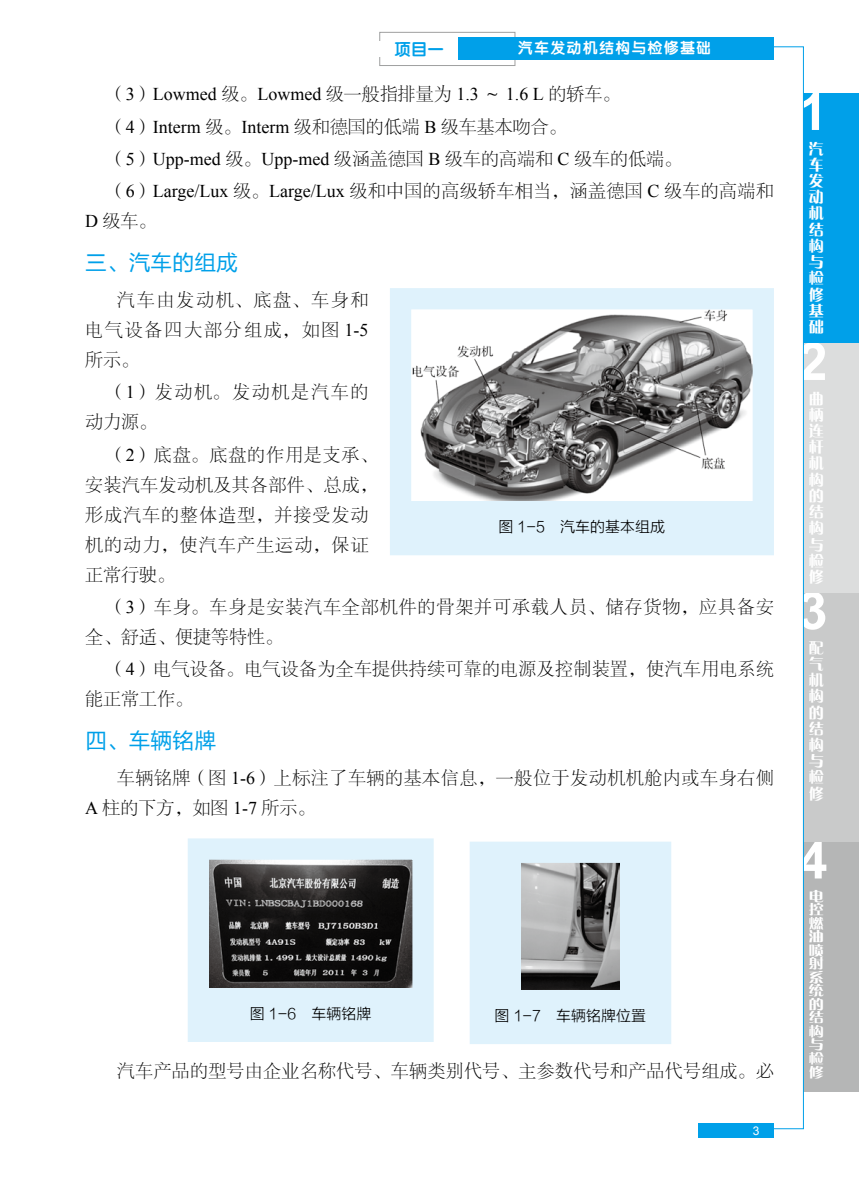
<style>
.page{position:relative;width:859px;height:1183px;background:#fff}
.page>*{position:absolute;margin:0;border:0;box-sizing:border-box;transform-origin:0 0}
.t1{font:700 52.5px "Arial";color:#fff}
.t2{font:21.75px "FZLTHJW GB1 0";letter-spacing:.005em;color:#00a0e9}
.t3{font:18px/30px "FZSYJW GB1 0";letter-spacing:.02em;color:#000}
.t4{font:18px/32.1px "FZSYJW GB1 0";color:#000}
.t5{font:18px/30px "FZSYJW GB1 0";letter-spacing:.05em;color:#000}
.t6{font:18px "Times New Roman";color:#000}
.t7{font:18px/30px "FZSYJW GB1 0";letter-spacing:.1em;color:#000}
.t8{font:16.5px "FZY4 K GBK1 0";color:#00a0e9}
.t9{font:15px/16.2px "FZCQK GBK1 0";color:#fff;text-align:justify}
.t10{font:15px "FZLTXHK";color:#000}
.t11{font:15px "FZY4 K GBK1 0";letter-spacing:.08em;color:#fff}
.t12{font:13.5px/13.5px "FZCQK GBK1 0";color:#fff;text-align:justify;scale:1.11 1}
.t13{font:12px "Arial";color:#fff}
.s1{font-family:"FZSYJW GB1 0"}
.s2{font-family:"Times New Roman"}
</style>
<div class="page">
<div style="left:803px;top:841px;width:56px;height:250px;background:#b5b6b6"></div>
<div style="left:803px;top:592px;width:56px;height:249px;background:#c9caca"></div>
<div style="left:803px;top:343px;width:56px;height:250px;background:#dcdddd"></div>
<div style="left:803px;top:93px;width:56px;height:250px;background:#00a0e9"></div>
<div style="left:744px;top:47px;width:60px;height:1081px;border:1px solid #00a0e9"></div>
<div style="left:379px;top:32px;width:136px;height:34px;background:#fff;border:1px solid #9fa0a0"></div>
<div style="left:370px;top:41px;width:29px;height:16px;background:#fff"></div>
<div style="left:459px;top:37px;width:315px;height:23px;background:#00a0e9"></div>
<div style="left:698px;top:1123px;width:76px;height:14px;background:#00a0e9"></div>
<svg style="left:188px;top:838px;width:246px;height:204px;background:#889095"></svg>
<svg style="left:470px;top:841px;width:201px;height:203px;background:#c4d1d8"></svg>
<svg style="left:390px;top:277px;width:384px;height:288px"></svg>
<p class="t8" style="left:394px;top:39px;width:51px">项目一</p>
<p class="t11" style="left:518px;top:38px;width:195px">汽车发动机结构与检修基础</p>
<p class="t6" style="left:108px;top:82px;width:514px"><span class="s1">（</span>3<span class="s1">）</span>Lowmed <span class="s1">级。</span>Lowmed <span class="s1">级一般指排量为</span> 1.3 <span class="s1">～</span> 1.6 L <span class="s1">的轿车。</span></p>
<p class="t4" style="left:108px;top:111px;width:667px">（<span class="s2">4</span>）<span class="s2">Interm</span> 级。<span class="s2">Interm</span> 级和德国的低端 <span class="s2">B</span> 级车基本吻合。<br>（<span class="s2">5</span>）<span class="s2">Upp-med</span> 级。<span class="s2">Upp-med</span> 级涵盖德国 <span class="s2">B</span> 级车的高端和 <span class="s2">C</span> 级车的低端。<br>（<span class="s2">6</span>）<span class="s2">Large/Lux</span> 级。<span class="s2">Large/Lux</span> 级和中国的高级轿车相当，涵盖德国 <span class="s2">C</span> 级车的高端和</p>
<p class="t3" style="left:85px;top:206px;width:73px"><span class="s2">D</span> 级车。</p>
<p class="t2" style="left:85px;top:250px;width:154px">三、汽车的组成</p>
<p class="t3" style="left:85px;top:285px;width:285px;text-align:justify;text-indent:32px">汽车由发动机、底盘、车身和电气设备四大部分组成，如图 <span class="s2">1-5</span>所示。</p>
<p class="t7" style="left:85px;top:377px;width:285px;text-indent:23px">（<span class="s2">1</span>）发动机。发动机是汽车的动力源。</p>
<p class="t5" style="left:85px;top:440px;width:294px;text-indent:23px">（<span class="s2">2</span>）底盘。底盘的作用是支承、安装汽车发动机及其各部件、总成，形成汽车的整体造型，并接受发动机的动力，使汽车产生运动，保证正常行驶。</p>
<p class="t5" style="left:85px;top:592px;width:690px;text-indent:23px">（<span class="s2">3</span>）车身。车身是安装汽车全部机件的骨架并可承载人员、储存货物，应具备安全、舒适、便捷等特性。</p>
<p class="t3" style="left:85px;top:654px;width:690px;text-indent:23px">（<span class="s2">4</span>）电气设备。电气设备为全车提供持续可靠的电源及控制装置，使汽车用电系统能正常工作。</p>
<p class="t2" style="left:85px;top:728px;width:133px">四、车辆铭牌</p>
<p class="t3" style="left:85px;top:763px;width:690px;text-indent:32px">车辆铭牌（图 <span class="s2">1-6</span>）上标注了车辆的基本信息，一般位于发动机机舱内或车身右侧<br><span class="s2">A</span> 柱的下方，如图 <span class="s2">1-7</span> 所示。</p>
<p class="t10" style="left:499px;top:518px;width:168px">图 1-5　汽车的基本组成</p>
<p class="t10" style="left:250px;top:1004px;width:123px">图 1-6　车辆铭牌</p>
<p class="t10" style="left:495px;top:1007px;width:153px">图 1-7　车辆铭牌位置</p>
<p class="t3" style="left:117px;top:1055px;width:658px">汽车产品的型号由企业名称代号、车辆类别代号、主参数代号和产品代号组成。必</p>
<p class="t13" style="left:753px;top:1122px;width:8px">3</p>
<h1 class="t1" style="left:798px;top:76px;width:31px">1</h1>
<p class="t9" style="left:809px;top:141px;width:17px">汽车发动机结构与检修基础</p>
<h1 class="t1" style="left:798px;top:326px;width:31px">2</h1>
<p class="t9" style="left:809px;top:390px;width:17px">曲柄连杆机构的结构与检修</p>
<h1 class="t1" style="left:798px;top:575px;width:31px">3</h1>
<p class="t9" style="left:809px;top:639px;width:17px">配气机构的结构与检修</p>
<h1 class="t1" style="left:798px;top:824px;width:31px">4</h1>
<p class="t12" style="left:809px;top:889px;width:15px">电控燃油喷射系统的结构与检修</p>
</div>
